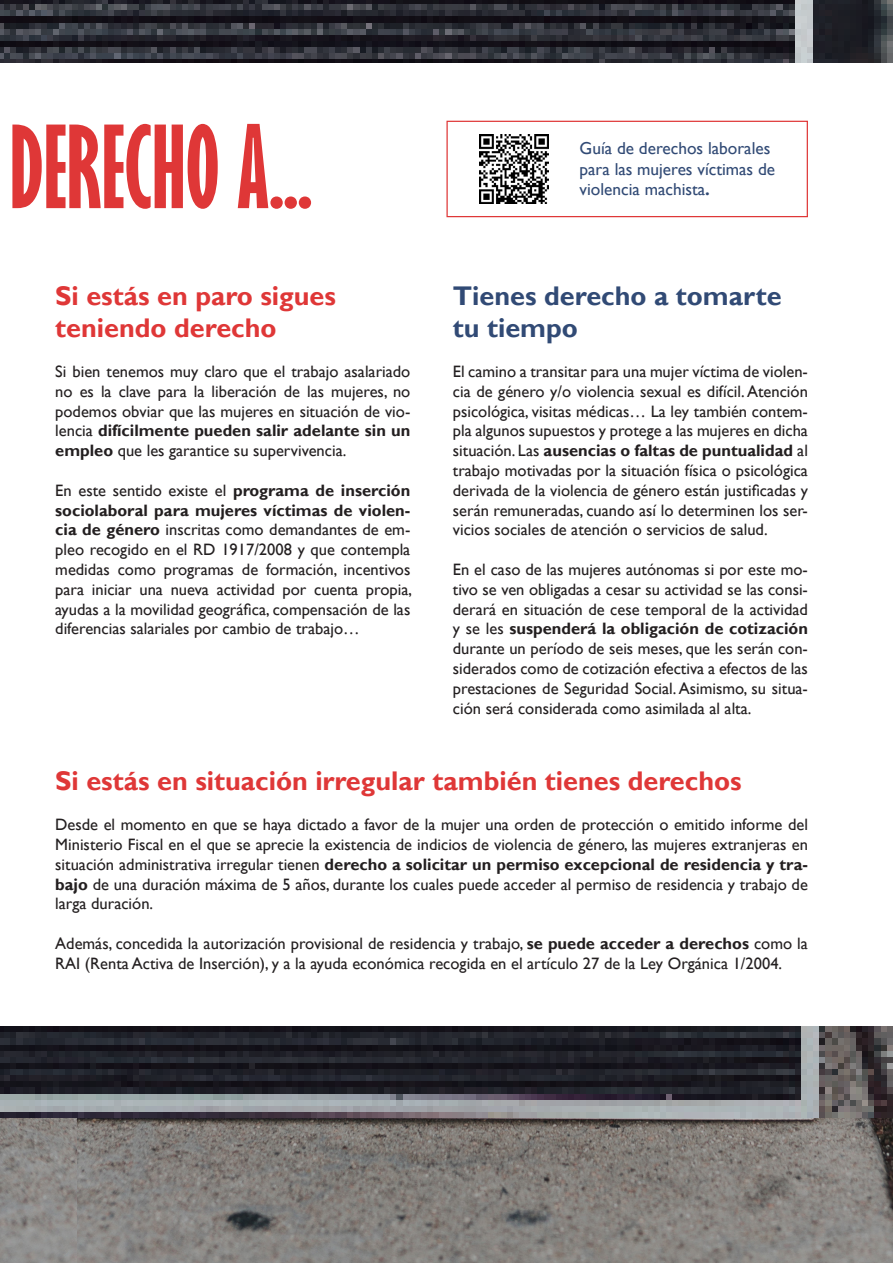
<style>
.page{position:relative;width:893px;height:1263px;background:#fff}
.page>*{position:absolute;margin:0;border:0;box-sizing:border-box;transform-origin:0 0}
.t1{font:700 extra-condensed 105px "Gill Sans";color:#df3737}
.t2{font:700 27px/32.4px "Gill Sans";color:#df3737}
.t3{font:700 27px/32.4px "Gill Sans";color:#314a75}
.t4{font:17.25px/20.7px "Gill Sans";color:#314a75}
.t5{font:16.5px/19.8px "Gill Sans";color:#231f20;text-align:justify}
.s1{font-weight:700}
</style>
<div class="page">
<img style="left:77px;top:1117px;width:816px;height:146px">
<img style="left:0;top:1117px;width:77px;height:146px">
<img style="left:0;top:0;width:893px;height:1117px">
<div style="left:0;top:64px;width:893px;height:962px;background:#fff"></div>
<div style="left:446px;top:121px;width:362px;height:96px;border:1px solid #df3737"></div>
<img style="left:479px;top:134px;width:70px;height:69px">
<h1 class="t1" style="left:10px;top:103px;width:304px">DERECHO A...</h1>
<p class="t2" style="left:55px;top:280px;width:282px">Si estás en paro sigues teniendo derecho</p>
<p class="t5" style="left:55px;top:362px;width:357px">Si bien tenemos muy claro que el trabajo asalariado no es la clave para la liberación de las mujeres, no podemos obviar que las mujeres en situación de vio&shy;lencia <span class="s1">difícilmente pueden salir adelante sin un empleo</span> que les garantice su supervivencia.</p>
<p class="t5" style="left:55px;top:481px;width:358px">En este sentido existe el <span class="s1">programa de inserción sociolaboral para mujeres víctimas de violen&shy;cia de género</span> inscritas como demandantes de em&shy;pleo recogido en el RD 1917/2008 y que contempla medidas como programas de formación, incentivos para iniciar una nueva actividad por cuenta propia, ayudas a la movilidad geográfica, compensación de las diferencias salariales por cambio de trabajo…</p>
<p class="t4" style="left:580px;top:138px;width:197px">Guía de derechos laborales para las mujeres víctimas de violencia machista<span class="s1">.</span></p>
<p class="t3" style="left:453px;top:280px;width:330px">Tienes derecho a tomarte tu tiempo</p>
<p class="t5" style="left:453px;top:362px;width:357px">El camino a transitar para una mujer víctima de violen&shy;cia de género y/o violencia sexual es difícil. Atención psicológica, visitas médicas… La ley también contem&shy;pla algunos supuestos y protege a las mujeres en dicha situación. Las <span class="s1">ausencias o faltas de puntualidad</span> al trabajo motivadas por la situación física o psicológica derivada de la violencia de género están justificadas y serán remuneradas, cuando así lo determinen los ser&shy;vicios sociales de atención o servicios de salud.</p>
<p class="t5" style="left:453px;top:560px;width:357px">En el caso de las mujeres autónomas si por este mo&shy;tivo se ven obligadas a cesar su actividad se las consi&shy;derará en situación de cese temporal de la actividad y se les <span class="s1">suspenderá la obligación de cotización </span>durante un período de seis meses, que les serán con&shy;siderados como de cotización efectiva a efectos de las prestaciones de Seguridad Social. Asimismo, su situa&shy;ción será considerada como asimilada al alta.</p>
<p class="t2" style="left:55px;top:766px;width:688px">Si estás en situación irregular también tienes derechos</p>
<p class="t5" style="left:55px;top:815px;width:754px">Desde el momento en que se haya dictado a favor de la mujer una orden de protección o emitido informe del Ministerio Fiscal en el que se aprecie la existencia de indicios de violencia de género, las mujeres extranjeras en situación administrativa irregular tienen <span class="s1">derecho a solicitar un permiso excepcional de residencia y tra&shy;bajo</span> de una duración máxima de 5 años, durante los cuales puede acceder al permiso de residencia y trabajo de larga duración.</p>
<p class="t5" style="left:55px;top:934px;width:754px">Además, concedida la autorización provisional de residencia y trabajo, <span class="s1">se puede acceder a derechos</span> como la<br>RAI (Renta Activa de Inserción), y a la ayuda económica recogida en el artículo 27 de la Ley Orgánica 1/2004.</p>
</div>
